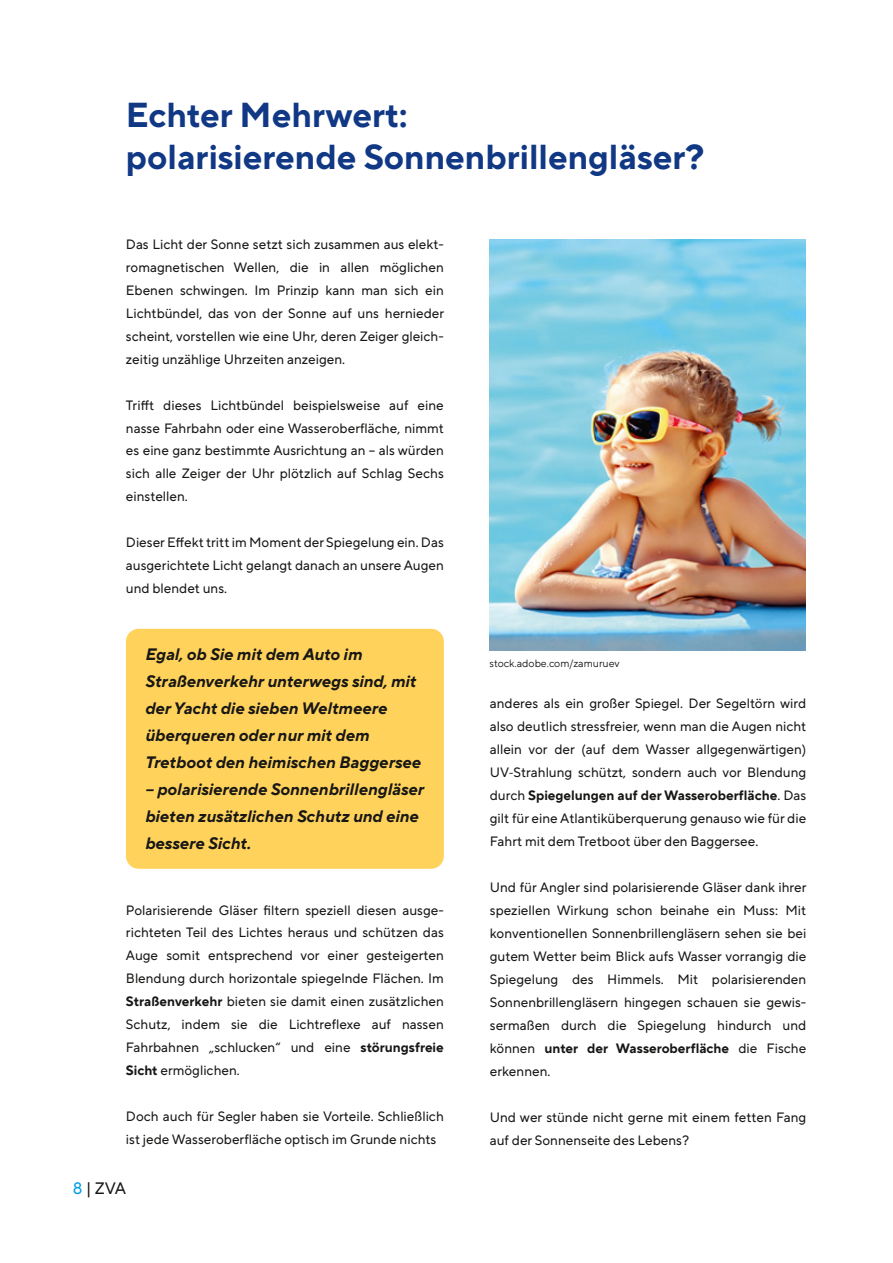
<style>
.page{position:relative;width:893px;height:1263px;background:#fff}
.page>*{position:absolute;margin:0;border:0;box-sizing:border-box;transform-origin:0 0}
.t1{font:700 34.5px/42px "TT Norms Pro";color:#113885}
.t2{font:italic 700 16.5px/27px "TT Norms Pro";color:#181716}
.t3{font:16.5px "TT Norms Pro";color:#181716}
.t4{font:13.5px/23px "TT Norms Pro";color:#181716;text-align:justify}
.t5{font:10.5px "TT Norms Pro";color:#181716}
.s1{font-weight:700}
.s2{color:#009ee3}
.s3{font-family:"Myriad Pro"}
</style>
<div class="page">
<div style="left:126px;top:629px;width:318px;height:240px;background:#ffd35b;border-radius:13px"></div>
<img style="left:490px;top:239px;width:316px;height:411px">
<h1 class="t1" style="left:126px;top:92px;width:580px">Echter Mehrwert:<br>polarisierende Sonnenbrillengläser?</h1>
<p class="t4" style="left:126px;top:232px;width:320px">Das Licht der Sonne setzt sich zusammen aus elekt&shy;romagnetischen Wellen, die in allen möglichen Ebenen schwingen. Im Prinzip kann man sich ein Lichtbündel, das von der Sonne auf uns hernieder scheint, vorstellen wie eine Uhr, deren Zeiger gleich&shy;zeitig unzählige Uhrzeiten anzeigen.</p>
<p class="t4" style="left:126px;top:392px;width:319px">Trifft dieses Lichtbündel beispielsweise auf eine nasse Fahrbahn oder eine Wasseroberfläche, nimmt es eine ganz bestimmte Ausrichtung an – als würden sich alle Zeiger der Uhr plötzlich auf Schlag Sechs einstellen.</p>
<p class="t4" style="left:126px;top:530px;width:319px">Dieser Effekt tritt im Moment der Spiegelung ein. Das ausgerichtete Licht gelangt danach an unsere Augen und blendet uns.</p>
<p class="t2" style="left:145px;top:640px;width:277px">Egal, ob Sie mit dem Auto im<br>Straßenverkehr unterwegs sind, mit der Yacht die sieben Weltmeere überqueren oder nur mit dem<br>Tretboot den heimischen Baggersee</p>
<p class="t2" style="left:145px;top:775px;width:280px">– polarisierende Sonnenbrillengläser bieten zusätzlichen Schutz und eine bessere Sicht.</p>
<p class="t4" style="left:126px;top:897px;width:319px">Polarisierende Gläser filtern speziell diesen ausge&shy;richteten Teil des Lichtes heraus und schützen das Auge somit entsprechend vor einer gesteigerten Blendung durch horizontale spiegelnde Flächen. Im <span class="s1">Straßenverkehr</span> bieten sie damit einen zusätzlichen Schutz, indem sie die Lichtreflexe auf nassen Fahrbahnen „schlucken“ und eine <span class="s1">störungsfreie Sicht</span> ermöglichen.</p>
<p class="t4" style="left:126px;top:1104px;width:319px">Doch auch für Segler haben sie Vorteile. Schließlich ist jede Wasseroberfläche optisch im Grunde nichts</p>
<p class="t3" style="left:73px;top:1177px;width:55px"><span class="s2">8</span> | ZVA</p>
<p class="t5" style="left:490px;top:655px;width:132px">stock.adobe.com/zamuruev</p>
<p class="t4" style="left:490px;top:691px;width:318px">anderes als ein großer Spiegel. Der Segeltörn wird also deutlich stressfreier, wenn man die Augen nicht allein vor der (auf dem Wasser allgegenwärtigen)<br>UV<span class="s3">‐</span>Strahlung schützt, sondern auch vor Blendung durch <span class="s1">Spiegelungen auf der Wasseroberfläche</span>. Das gilt für eine Atlantiküberquerung genauso wie für die Fahrt mit dem Tretboot über den Baggersee.</p>
<p class="t4" style="left:490px;top:875px;width:318px">Und für Angler sind polarisierende Gläser dank ihrer speziellen Wirkung schon beinahe ein Muss: Mit konventionellen Sonnenbrillengläsern sehen sie bei gutem Wetter beim Blick aufs Wasser vorrangig die Spiegelung des Himmels. Mit polarisierenden Sonnenbrillengläsern hingegen schauen sie gewis&shy;sermaßen durch die Spiegelung hindurch und können <span class="s1">unter der Wasseroberfläche</span> die Fische erkennen.</p>
<p class="t4" style="left:490px;top:1104px;width:318px">Und wer stünde nicht gerne mit einem fetten Fang auf der Sonnenseite des Lebens?</p>
</div>
